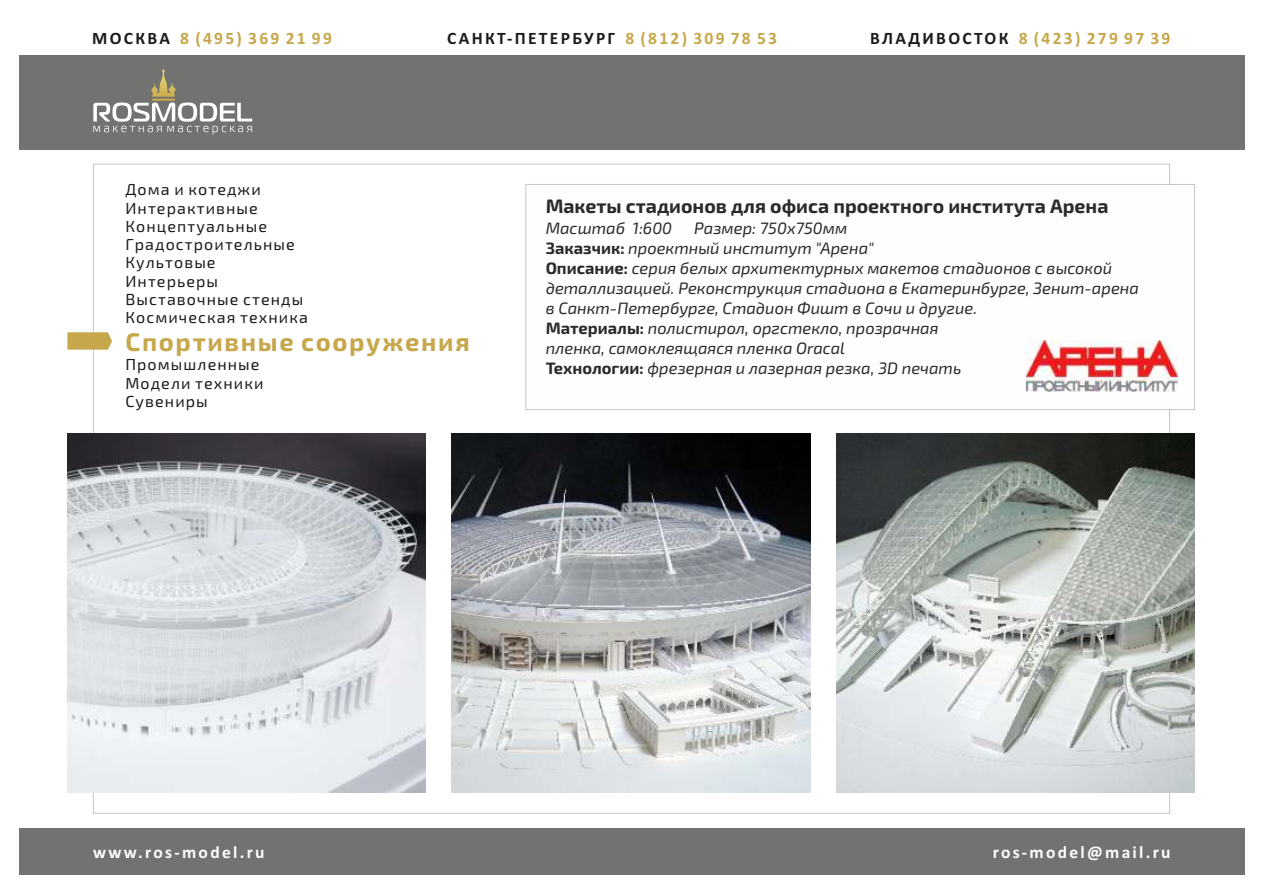
<style>
.page{position:relative;width:1263px;height:893px;background:#fff}
.page>*{position:absolute;margin:0;border:0;box-sizing:border-box;transform-origin:0 0}
.t1{font:700 25.5px "Exo 2.0";letter-spacing:.065em;color:#c7a74b}
.t2{font:700 19.5px "Exo 2.0";color:#2b2a29}
.t3{font:700 17.55px "Calibri";letter-spacing:.13em;color:#c7a74b}
.t4{font:700 17.55px "Calibri";letter-spacing:.13em;color:#fefefe}
.t5{font:700 17.55px "Calibri";letter-spacing:.13em;color:#1c1b17}
.t6{font:italic 16.5px/20.1px "Exo 2.0";color:#2b2a29}
.t7{font:16.05px/18.3px "Exo 2.0";letter-spacing:.07em;color:#1c1b17}
.s1{color:#1c1b17}
.s2{color:#c7a74b}
.s3{font-weight:700;font-style:normal}
</style>
<div class="page">
<svg style="left:67px;top:332px;width:45px;height:18px"></svg>
<svg style="left:525px;top:184px;width:670px;height:226px"></svg>
<div style="left:19px;top:56px;width:1225px;height:94px;background:#727271"></div>
<svg style="left:93px;top:69px;width:159px;height:66px"></svg>
<div style="left:19px;top:828px;width:1225px;height:46px;background:#727271"></div>
<img style="left:836px;top:433px;width:359px;height:359px">
<img style="left:451px;top:433px;width:359px;height:359px">
<img style="left:67px;top:433px;width:359px;height:359px">
<img style="left:1027px;top:340px;width:151px;height:51px">
<p class="t3" style="left:92px;top:30px;width:241px"><span class="s1">МОСКВА</span> 8 (495) 369 21 99</p>
<p class="t5" style="left:447px;top:30px;width:331px">САНКТ-ПЕТЕРБУРГ <span class="s2">8 (812) 309 78 53</span></p>
<p class="t3" style="left:870px;top:30px;width:302px"><span class="s1">ВЛАДИВОСТОК</span> 8 (423) 279 97 39</p>
<p class="t7" style="left:125px;top:182px;width:184px">Дома и котеджи<br>Интерактивные<br>Концептуальные<br>Градостроительные<br>Культовые<br>Интерьеры<br>Выставочные стенды<br>Космическая техника</p>
<h1 class="t1" style="left:125px;top:333px;width:346px">Спортивные сооружения</h1>
<p class="t7" style="left:125px;top:357px;width:140px">Промышленные<br>Модели техники<br>Сувениры</p>
<p class="t2" style="left:546px;top:200px;width:564px">Макеты стадионов для офиса проектного института Арена</p>
<p class="t6" style="left:546px;top:219px;width:128px">Масштаб 1:600</p>
<p class="t6" style="left:546px;top:219px;width:595px;text-indent:149px">Размер: 750х750мм<br><span class="s3">Заказчик:</span> проектный институт "Арена"<br><span class="s3">Описание:</span> серия белых архитектурных макетов стадионов с высокой деталлизацией. Реконструкция стадиона в Екатеринбурге, Зенит-арена в Санкт-Петербурге, Стадион Фишт в Сочи и другие.<br><span class="s3">Материалы:</span> полистирол, оргстекло, прозрачная<br>пленка, самоклеящаяся пленка Oracal<br><span class="s3">Технологии:</span> фрезерная и лазерная резка, 3D печать</p>
<p class="t4" style="left:93px;top:845px;width:173px">www.ros-model.ru</p>
<p class="t4" style="left:993px;top:845px;width:179px">ros-model@mail.ru</p>
</div>
